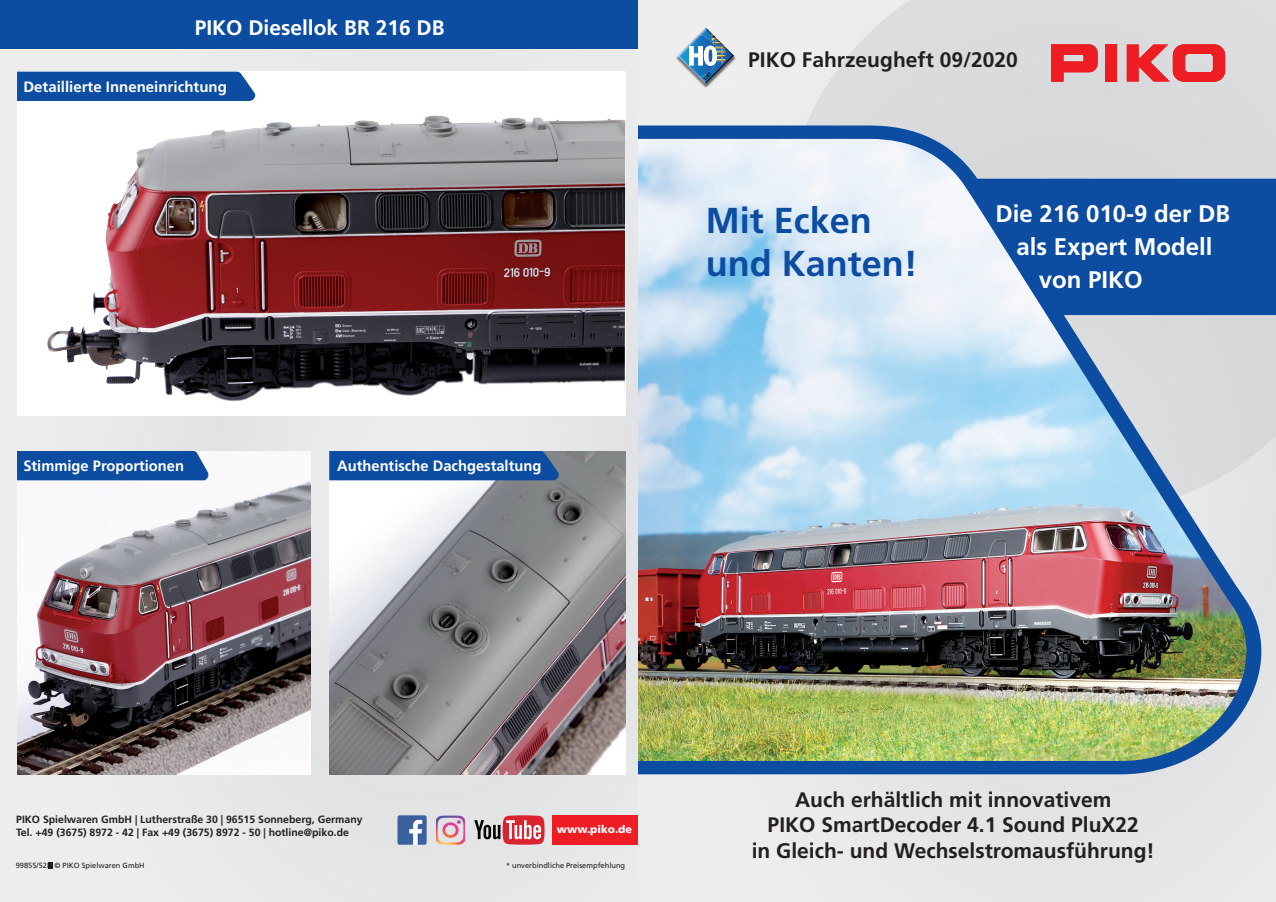
<style>
.page{position:relative;width:1276px;height:902px;background:#fff}
.page>*{position:absolute;margin:0;border:0;box-sizing:border-box;transform-origin:0 0}
.t1{font:700 36px/43.2px "Frutiger LT Std";color:#0d4da1}
.t2{font:700 24px "Frutiger LT Std";color:#fff}
.t3{font:700 21px/25.2px "Frutiger LT Std";color:#231f20;text-align:center}
.t4{font:700 21px "Frutiger LT Std";color:#fff}
.t5{font:700 15px "Frutiger LT Std";color:#fff}
.t6{font:900 10.8px "Frutiger LT Std";color:#fff}
.t7{font:700 10.5px/12.6px "Frutiger LT Std";color:#231f20}
.t8{font:7.5px "Frutiger LT Std";color:#231f20}
.t9{font:900 condensed 4.8px "Frutiger";color:#000}
</style>
<div class="page">
<div style="left:0;top:49px;width:638px;height:852px;background:#e8e9ea"></div>
<div style="left:0;top:0;width:638px;height:49px;background:#0d4da1"></div>
<div style="left:638px;top:0;width:638px;height:901px;background:#e7e8e9"></div>
<svg style="left:783px;top:0;width:493px;height:516px;background:#dddee0"></svg>
<div style="left:1108px;top:0;width:168px;height:180px;background:#dbdcde"></div>
<svg style="left:1267px;top:179px;width:9px;height:136px"></svg>
<img style="left:638px;top:125px;width:629px;height:649px">
<div style="left:553px;top:815px;width:85px;height:29px;background:#ee1d23"></div>
<img style="left:436px;top:815px;width:29px;height:29px">
<img style="left:397px;top:815px;width:30px;height:29px">
<svg style="left:474px;top:815px;width:70px;height:29px;background:#ca7f85"></svg>
<div style="left:17px;top:72px;width:608px;height:344px;background:#fff"></div>
<img style="left:47px;top:116px;width:578px;height:286px">
<img style="left:329px;top:451px;width:296px;height:323px">
<img style="left:17px;top:451px;width:293px;height:323px">
<div style="left:17px;top:451px;width:193px;height:29px;background:#0d4da1"></div>
<div style="left:17px;top:72px;width:239px;height:29px;background:#0d4da1"></div>
<div style="left:329px;top:451px;width:231px;height:29px;background:#0d4da1"></div>
<svg style="left:1051px;top:44px;width:46px;height:37px;background:#e84c51"></svg>
<div style="left:1105px;top:45px;width:12px;height:36px;background:#ee1d23"></div>
<svg style="left:1126px;top:44px;width:99px;height:37px"></svg>
<img style="left:676px;top:28px;width:60px;height:60px">
<img style="left:677px;top:77px;width:21px;height:7px">
<img style="left:699px;top:28px;width:15px;height:7px">
<img style="left:698px;top:47px;width:36px;height:37px">
<img style="left:677px;top:35px;width:39px;height:42px">
<svg style="left:708px;top:34px;width:18px;height:29px"></svg>
<img style="left:689px;top:46px;width:28px;height:20px">
<svg style="left:48px;top:862px;width:4px;height:6px"></svg>
<p class="t4" style="left:195px;top:15px;width:251px">PIKO Diesellok BR 216 DB</p>
<p class="t5" style="left:23px;top:78px;width:205px">Detaillierte Inneneinrichtung</p>
<p class="t5" style="left:23px;top:457px;width:162px">Stimmige Proportionen</p>
<p class="t5" style="left:337px;top:457px;width:206px">Authentische Dachgestaltung</p>
<p class="t9" style="left:702px;top:78px;width:10px;rotate:-45deg">1:87</p>
<p class="t3" style="left:748px;top:47px;width:271px">PIKO Fahrzeugheft 09/2020</p>
<h1 class="t1" style="left:706px;top:199px;width:214px">Mit Ecken und Kanten!</h1>
<p class="t2" style="left:995px;top:200px;width:236px">Die 216 010-9 der DB</p>
<p class="t2" style="left:1016px;top:233px;width:198px">als Expert Modell</p>
<p class="t2" style="left:1039px;top:266px;width:106px">von PIKO</p>
<p class="t7" style="left:16px;top:813px;width:348px">PIKO Spielwaren GmbH | Lutherstraße 30 | 96515 Sonneberg, Germany<br>Tel. +49 (3675) 8972 - 42 | Fax +49 (3675) 8972 - 50 | hotline@piko.de</p>
<p class="t8" style="left:16px;top:861px;width:130px">99855/52D © PIKO Spielwaren GmbH</p>
<p class="t6" style="left:557px;top:822px;width:77px">www.piko.de</p>
<p class="t8" style="left:506px;top:861px;width:121px">* unverbindliche Preisempfehlung</p>
<p class="t3" style="left:752px;top:787px;width:404px">Auch erhältlich mit innovativem<br>PIKO SmartDecoder 4.1 Sound PluX22<br>in Gleich- und Wechselstromausführung!</p>
</div>
